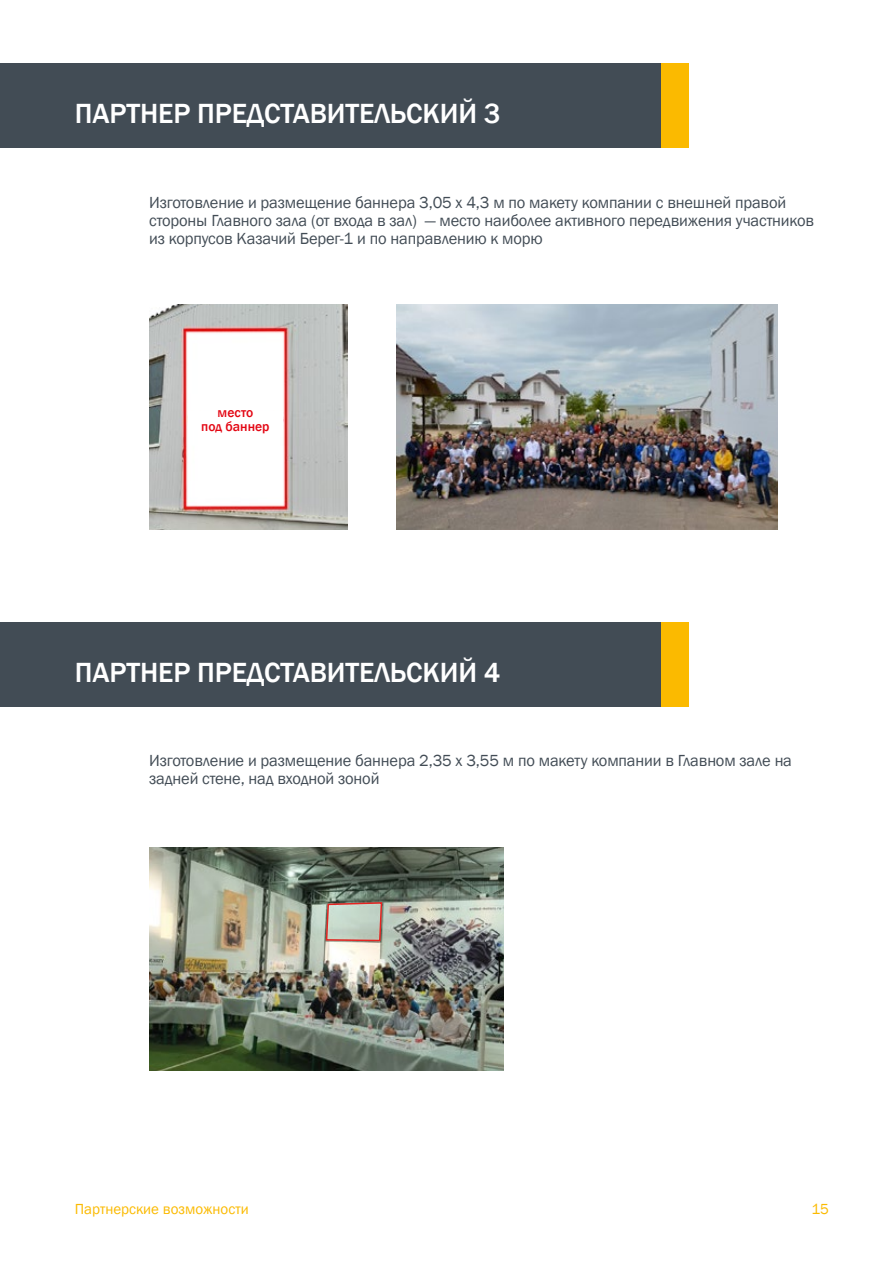
<style>
.page{position:relative;width:893px;height:1263px;background:#fff}
.page>*{position:absolute;margin:0;border:0;box-sizing:border-box;transform-origin:0 0}
.t1{font:500 28.5px "Franklin Gothic";letter-spacing:-.005em;color:#fff}
.t2{font:16.5px/18px "Franklin Gothic";letter-spacing:-.01em;color:#424c55}
.t3{font:15px "Franklin Gothic";color:#fbba00}
.t4{font:500 13.65px/13.5px "Franklin Gothic";color:#e30613;text-align:center}
</style>
<div class="page">
<div style="left:621px;top:63px;width:68px;height:85px;background:#fbba00"></div>
<div style="left:621px;top:622px;width:68px;height:84px;background:#fbba00"></div>
<div style="left:0;top:63px;width:661px;height:85px;background:#424c55"></div>
<div style="left:0;top:622px;width:661px;height:84px;background:#424c55"></div>
<img style="left:149px;top:848px;width:355px;height:223px">
<svg style="left:325px;top:901px;width:58px;height:41px;background:#bcb5a9"></svg>
<img style="left:149px;top:305px;width:198px;height:224px">
<div style="left:188px;top:411px;width:95px;height:18px;background:#fff"></div>
<img style="left:396px;top:305px;width:382px;height:224px">
<h1 class="t1" style="left:75px;top:96px;width:427px">ПАРТНЕР ПРЕДСТАВИТЕЛЬСКИЙ 3</h1>
<p class="t2" style="left:149px;top:193px;width:666px">Изготовление и размещение баннера 3,05 х 4,3 м по макету компании с внешней правой стороны Главного зала (от входа в зал) — место наиболее активного передвижения участников из корпусов Казачий Берег-1 и по направлению к морю</p>
<p class="t4" style="left:201px;top:406px;width:70px">место<br>под баннер</p>
<h1 class="t1" style="left:75px;top:654px;width:427px">ПАРТНЕР ПРЕДСТАВИТЕЛЬСКИЙ 4</h1>
<p class="t2" style="left:149px;top:752px;width:644px">Изготовление и размещение баннера 2,35 х 3,55 м по макету компании в Главном зале на задней стене, над входной зоной</p>
<p class="t3" style="left:75px;top:1200px;width:175px">Партнерские возможности</p>
<p class="t3" style="left:811px;top:1200px;width:19px">15</p>
</div>
